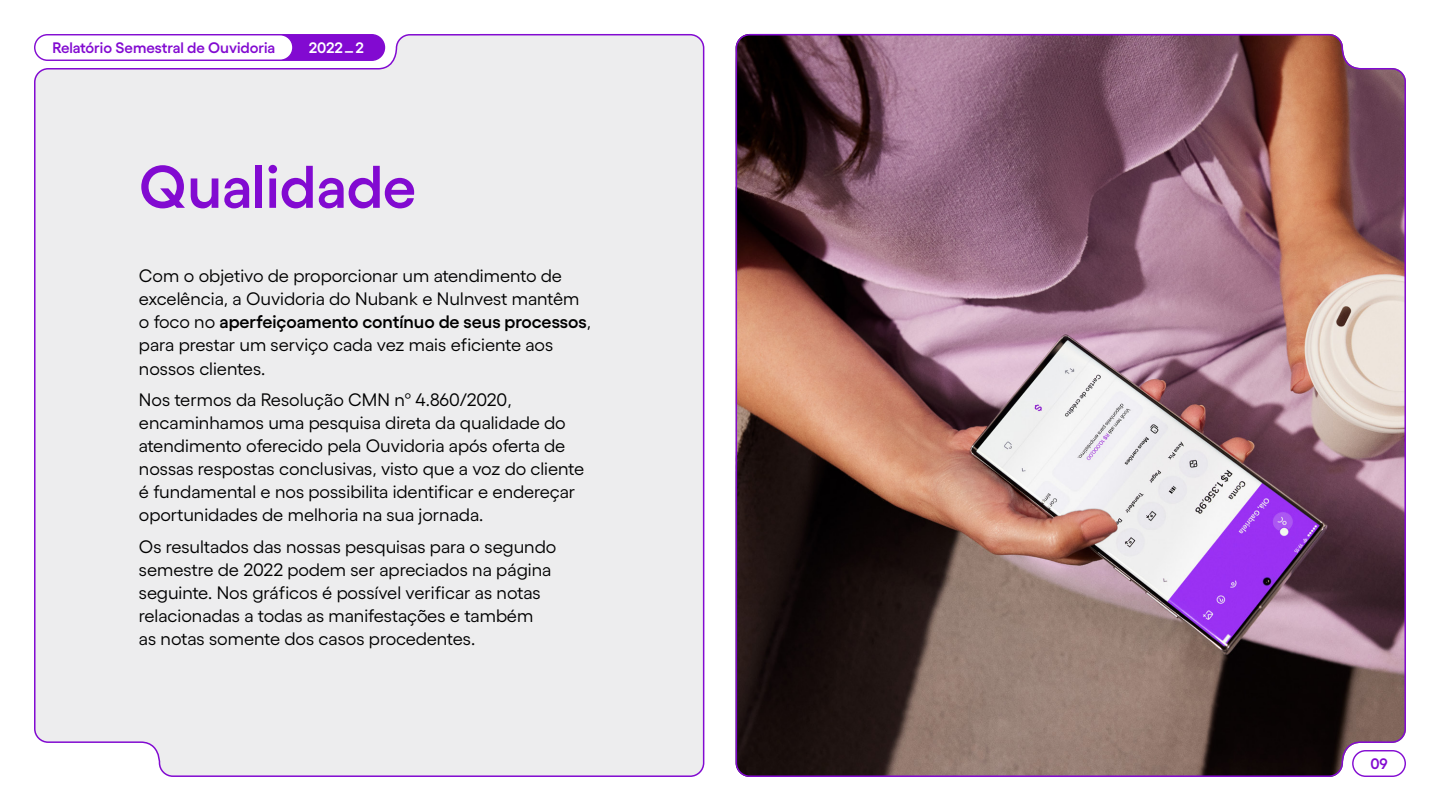
<style>
.page{position:relative;width:1440px;height:811px;background:#fff}
.page>*{position:absolute;margin:0;border:0;box-sizing:border-box;transform-origin:0 0}
.t1{font:600 60px "Gellix";color:#820ad1}
.t2{font:18px/23px "Gellix";color:#000}
.t3{font:600 15.2px "Gellix";color:#820ad1}
.t4{font:600 15.2px "Gellix";color:#fff}
.s1{font-weight:600}
</style>
<div class="page">
<img style="left:735px;top:33px;width:671px;height:744px">
<div style="left:34px;top:34px;width:671px;height:743px;background:#ededee"></div>
<div style="left:126px;top:35px;width:258px;height:25px;background:#820ad1;border-radius:13px"></div>
<div style="left:126px;top:34px;width:259px;height:27px;border:1px solid #820ad1;border-radius:13px"></div>
<div style="left:35px;top:35px;width:258px;height:25px;background:#fff;border-radius:13px"></div>
<div style="left:34px;top:34px;width:260px;height:27px;border:1px solid #820ad1;border-radius:13px"></div>
<div style="left:1352px;top:750px;width:54px;height:27px;border:1px solid #820ad1;border-radius:13px"></div>
<p class="t3" style="left:52px;top:35px;width:224px">Relatório Semestral de Ouvidoria</p>
<p class="t4" style="left:309px;top:35px;width:57px">2022 _ 2</p>
<h1 class="t1" style="left:139px;top:139px;width:279px">Qualidade</h1>
<p class="t2" style="left:139px;top:263px;width:454px">Com o objetivo de proporcionar um atendimento de excelência, a Ouvidoria do Nubank e NuInvest mantêm o foco no <span class="s1">aperfeiçoamento contínuo de seus processos</span>, para prestar um serviço cada vez mais eficiente aos nossos clientes.</p>
<p class="t2" style="left:139px;top:386px;width:447px">Nos termos da Resolução CMN nº 4.860/2020, encaminhamos uma pesquisa direta da qualidade do atendimento oferecido pela Ouvidoria após oferta de nossas respostas conclusivas, visto que a voz do cliente é fundamental e nos possibilita identificar e endereçar oportunidades de melhoria na sua jornada.</p>
<p class="t2" style="left:139px;top:533px;width:419px">Os resultados das nossas pesquisas para o segundo semestre de 2022 podem ser apreciados na página seguinte. Nos gráficos é possível verificar as notas relacionadas a todas as manifestações e também<br>as notas somente dos casos procedentes.</p>
<p class="t3" style="left:1370px;top:751px;width:19px">09</p>
</div>
